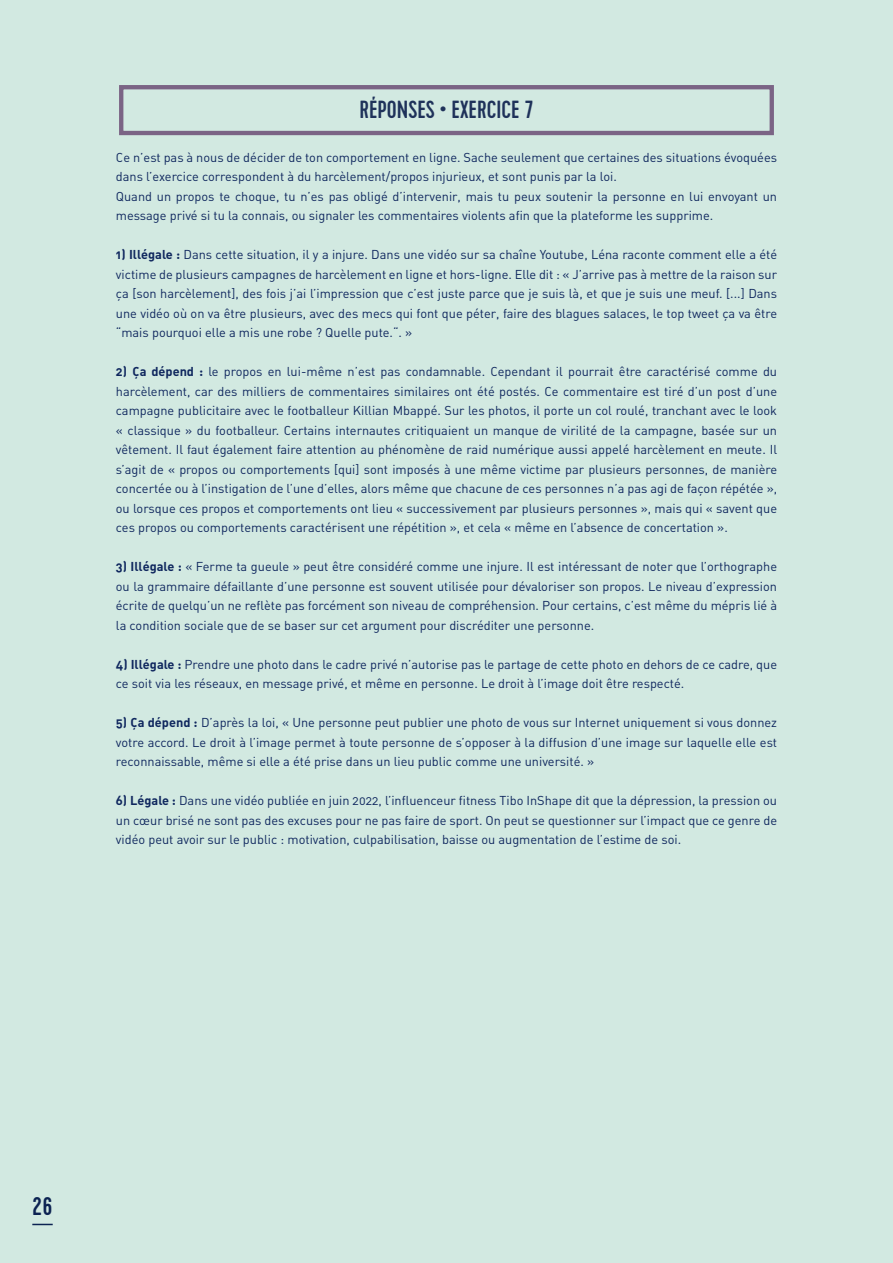
<style>
.page{position:relative;width:893px;height:1263px;background:#d2e9e1}
.page>*{position:absolute;margin:0;border:0;box-sizing:border-box;transform-origin:0 0}
.t1{font:500 25.5px "Cervo";color:#0f275e}
.t2{font:500 24.75px "Cervo";color:#1f325a}
.t3{font:12.75px/19.5px "DIN Regular Alternate";color:#0f275e;text-align:justify}
.s1{font-family:"DIN Bold Alternate"}
</style>
<div class="page">
<div style="left:119px;top:85px;width:655px;height:50px;border:4px solid #7b6485"></div>
<h2 class="t2" style="left:359px;top:95px;width:176px">RÉPONSES • EXERCICE 7</h2>
<p class="t3" style="left:116px;top:147px;width:663px;text-align:left">Ce n’est pas à nous de décider de ton comportement en ligne. Sache seulement que certaines des situations évoquées dans l’exercice correspondent à du harcèlement/propos injurieux, et sont punis par la loi.<br>Quand un propos te choque, tu n’es pas obligé d’intervenir, mais tu peux soutenir la personne en lui envoyant un message privé si tu la connais, ou signaler les commentaires violents afin que la plateforme les supprime.</p>
<p class="t3" style="left:116px;top:245px;width:663px"><span class="s1">1) Illégale :</span> Dans cette situation, il y a injure. Dans une vidéo sur sa chaîne Youtube, Léna raconte comment elle a été victime de plusieurs campagnes de harcèlement en ligne et hors-ligne. Elle dit : « J’arrive pas à mettre de la raison sur ça [son harcèlement], des fois j’ai l’impression que c’est juste parce que je suis là, et que je suis une meuf. [...] Dans une vidéo où on va être plusieurs, avec des mecs qui font que péter, faire des blagues salaces, le top tweet ça va être “mais pourquoi elle a mis une robe ? Quelle pute.“. »</p>
<p class="t3" style="left:116px;top:362px;width:663px"><span class="s1">2) Ça dépend :</span> le propos en lui-même n’est pas condamnable. Cependant il pourrait être caractérisé comme du harcèlement, car des milliers de commentaires similaires ont été postés. Ce commentaire est tiré d’un post d’une campagne publicitaire avec le footballeur Killian Mbappé. Sur les photos, il porte un col roulé, tranchant avec le look « classique » du footballeur. Certains internautes critiquaient un manque de virilité de la campagne, basée sur un vêtement. Il faut également faire attention au phénomène de raid numérique aussi appelé harcèlement en meute. Il s’agit de « propos ou comportements [qui] sont imposés à une même victime par plusieurs personnes, de manière concertée ou à l’instigation de l’une d’elles, alors même que chacune de ces personnes n’a pas agi de façon répétée », ou lorsque ces propos et comportements ont lieu « successivement par plusieurs personnes », mais qui « savent que ces propos ou comportements caractérisent une répétition », et cela « même en l’absence de concertation ».</p>
<p class="t3" style="left:116px;top:557px;width:663px"><span class="s1">3) Illégale :</span> « Ferme ta gueule » peut être considéré comme une injure. Il est intéressant de noter que l’orthographe ou la grammaire défaillante d’une personne est souvent utilisée pour dévaloriser son propos. Le niveau d’expression écrite de quelqu’un ne reflète pas forcément son niveau de compréhension. Pour certains, c’est même du mépris lié à la condition sociale que de se baser sur cet argument pour discréditer une personne.</p>
<p class="t3" style="left:116px;top:654px;width:663px"><span class="s1">4) Illégale :</span> Prendre une photo dans le cadre privé n’autorise pas le partage de cette photo en dehors de ce cadre, que ce soit via les réseaux, en message privé, et même en personne. Le droit à l’image doit être respecté.</p>
<p class="t3" style="left:116px;top:713px;width:663px"><span class="s1">5) Ça dépend :</span> D’après la loi, « Une personne peut publier une photo de vous sur Internet uniquement si vous donnez votre accord. Le droit à l’image permet à toute personne de s’opposer à la diffusion d’une image sur laquelle elle est reconnaissable, même si elle a été prise dans un lieu public comme une université. »</p>
<p class="t3" style="left:116px;top:791px;width:663px"><span class="s1">6) Légale :</span> Dans une vidéo publiée en juin 2022, l’influenceur fitness Tibo InShape dit que la dépression, la pression ou un cœur brisé ne sont pas des excuses pour ne pas faire de sport. On peut se questionner sur l’impact que ce genre de vidéo peut avoir sur le public : motivation, culpabilisation, baisse ou augmentation de l’estime de soi.</p>
<h1 class="t1" style="left:32px;top:1191px;width:22px">26</h1>
</div>
